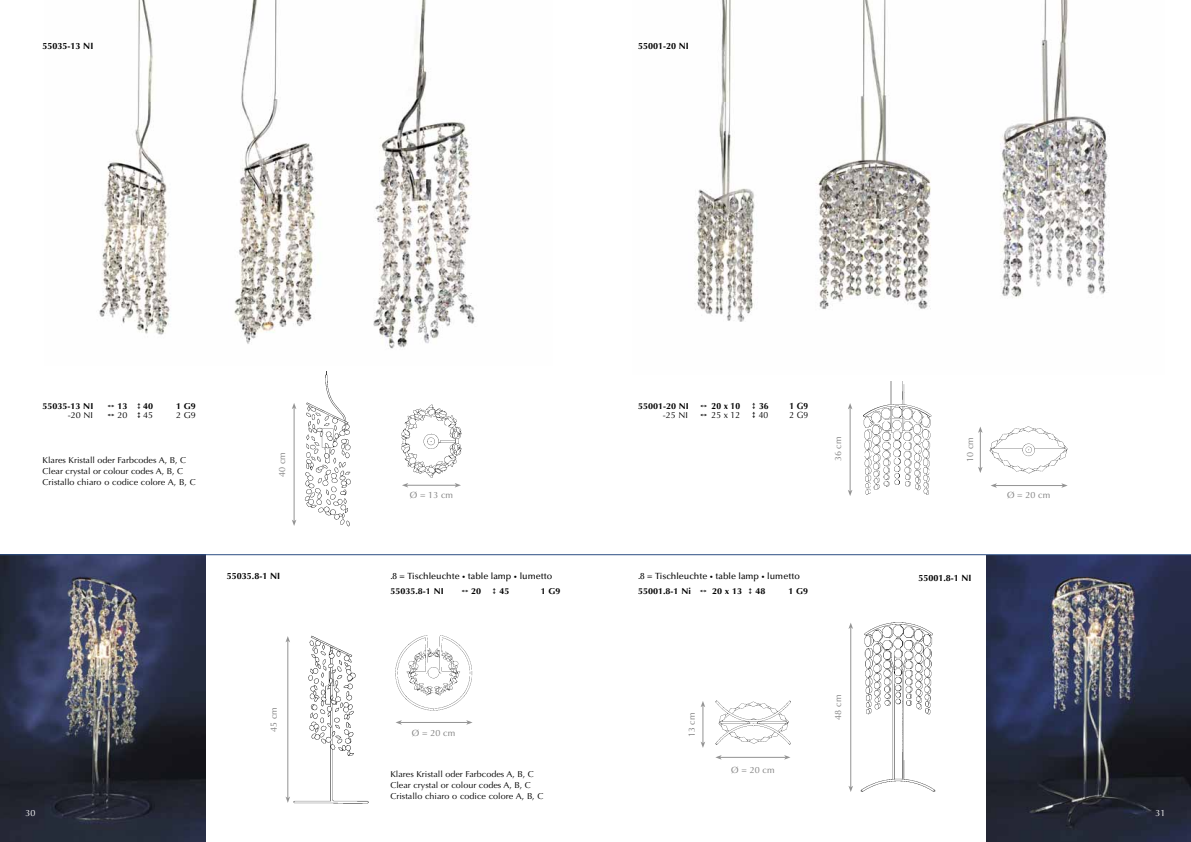
<style>
.page{position:relative;width:1191px;height:842px;background:#fff}
.page>*{position:absolute;margin:0;border:0;box-sizing:border-box;transform-origin:0 0}
.t1{font:500 9px "Optima";color:#000}
.t2{font:9px "Optima";color:#7c7c7c}
.t3{font:700 9px "Optima";color:#000}
.t4{font:700 9px "Optima";color:#000;scale:.95 1}
.t5{font:9px "Optima";color:#000;scale:.95 1}
.t6{font:9px "Optima";color:#fff}
.t7{font:8.6px/11px "Optima";color:#000;scale:1.05 1}
.t8{font:700 8.6px "Optima";color:#000;scale:1.05 1}
.s1{font-size:6.5px}
</style>
<div class="page">
<img style="left:986px;top:555px;width:205px;height:287px">
<img style="left:860px;top:622px;width:76px;height:170px">
<img style="left:715px;top:700px;width:76px;height:45px">
<hr style="left:850px;top:627px;width:1px;height:160px;background:#939393">
<svg style="left:848px;top:623px;width:5px;height:6px"></svg>
<svg style="left:848px;top:786px;width:5px;height:6px"></svg>
<hr style="left:720px;top:757px;width:65px;height:1px;background:#939393">
<svg style="left:715px;top:755px;width:6px;height:5px"></svg>
<svg style="left:784px;top:755px;width:6px;height:5px"></svg>
<hr style="left:702px;top:706px;width:1px;height:37px;background:#939393">
<svg style="left:700px;top:701px;width:5px;height:6px"></svg>
<svg style="left:701px;top:741px;width:4px;height:7px"></svg>
<img style="left:695px;top:0;width:414px;height:322px">
<img style="left:863px;top:381px;width:69px;height:114px">
<img style="left:989px;top:426px;width:79px;height:48px">
<hr style="left:850px;top:408px;width:1px;height:83px;background:#939393">
<svg style="left:848px;top:403px;width:4px;height:6px"></svg>
<svg style="left:848px;top:490px;width:4px;height:6px"></svg>
<hr style="left:995px;top:485px;width:68px;height:1px;background:#939393">
<svg style="left:991px;top:483px;width:6px;height:5px"></svg>
<svg style="left:1061px;top:483px;width:6px;height:5px"></svg>
<hr style="left:980px;top:431px;width:1px;height:37px;background:#939393">
<svg style="left:978px;top:467px;width:4px;height:6px"></svg>
<svg style="left:978px;top:427px;width:4px;height:6px"></svg>
<img style="left:99px;top:0;width:376px;height:349px">
<img style="left:0;top:555px;width:205px;height:287px">
<img style="left:288px;top:635px;width:81px;height:169px">
<hr style="left:287px;top:641px;width:1px;height:157px;background:#939393">
<svg style="left:285px;top:636px;width:5px;height:6px"></svg>
<svg style="left:285px;top:796px;width:5px;height:7px"></svg>
<img style="left:395px;top:635px;width:78px;height:76px">
<hr style="left:400px;top:722px;width:68px;height:1px;background:#939393">
<svg style="left:396px;top:720px;width:6px;height:5px"></svg>
<svg style="left:466px;top:720px;width:6px;height:5px"></svg>
<img style="left:293px;top:371px;width:58px;height:156px">
<img style="left:401px;top:404px;width:61px;height:74px">
<hr style="left:294px;top:408px;width:1px;height:113px;background:#939393">
<svg style="left:292px;top:403px;width:4px;height:6px"></svg>
<svg style="left:292px;top:520px;width:4px;height:6px"></svg>
<hr style="left:407px;top:485px;width:49px;height:1px;background:#939393">
<svg style="left:402px;top:483px;width:6px;height:4px"></svg>
<svg style="left:455px;top:483px;width:6px;height:4px"></svg>
<hr style="left:0;top:554px;width:1191px;height:1px;background:#2d4f84">
<p class="t3" style="left:43px;top:41px;width:52px">55035-13 NI</p>
<p class="t3" style="left:638px;top:41px;width:52px">55001-20 NI</p>
<p class="t8" style="left:43px;top:401px;width:50px">55035-13 NI</p>
<p class="t8" style="left:118px;top:401px;width:35px">13 ✓40</p>
<p class="t8" style="left:176px;top:401px;width:20px">1 G9</p>
<p class="t7" style="left:68px;top:410px;width:26px">-20 NI</p>
<p class="t7" style="left:118px;top:410px;width:35px">20 ✓45</p>
<p class="t7" style="left:176px;top:410px;width:20px">2 G9</p>
<p class="t8" style="left:638px;top:401px;width:50px">55001-20 NI</p>
<p class="t4" style="left:711px;top:401px;width:32px">20 x 10</p>
<p class="t4" style="left:751px;top:401px;width:20px">✓ 36</p>
<p class="t4" style="left:789px;top:401px;width:21px">1 G9</p>
<p class="t7" style="left:663px;top:410px;width:26px">-25 NI</p>
<p class="t5" style="left:711px;top:410px;width:32px">25 x 12</p>
<p class="t5" style="left:751px;top:410px;width:19px">✓ 40</p>
<p class="t5" style="left:789px;top:410px;width:21px">2 G9</p>
<p class="t7" style="left:43px;top:454px;width:147px">Klares Kristall oder Farbcodes A, B, C<br>Clear crystal or colour codes A, B, C<br>Cristallo chiaro o codice colore A, B, C</p>
<p class="t2" style="left:277px;top:477px;width:26px;rotate:-90deg">40 cm</p>
<p class="t2" style="left:833px;top:461px;width:26px;rotate:-90deg">36 cm</p>
<p class="t2" style="left:965px;top:462px;width:26px;rotate:-90deg">10 cm</p>
<p class="t2" style="left:410px;top:490px;width:45px">Ø = 13 cm</p>
<p class="t2" style="left:1007px;top:490px;width:45px">Ø = 20 cm</p>
<p class="t3" style="left:227px;top:571px;width:55px">55035.8-1 NI</p>
<p class="t1" style="left:390px;top:571px;width:163px">.8 = Tischleuchte <span class="s1">•</span> table lamp <span class="s1">•</span> lumetto</p>
<p class="t8" style="left:390px;top:586px;width:52px">55035.8-1 NI</p>
<p class="t8" style="left:471px;top:586px;width:38px">20 ✓ 45</p>
<p class="t8" style="left:541px;top:586px;width:20px">1 G9</p>
<p class="t1" style="left:638px;top:571px;width:163px">.8 = Tischleuchte <span class="s1">•</span> table lamp <span class="s1">•</span> lumetto</p>
<p class="t8" style="left:638px;top:586px;width:52px">55001.8-1 Ni</p>
<p class="t8" style="left:712px;top:586px;width:52px">20 x 13 ✓ 48</p>
<p class="t8" style="left:788px;top:586px;width:20px">1 G9</p>
<p class="t3" style="left:918px;top:572px;width:55px">55001.8-1 NI</p>
<p class="t2" style="left:268px;top:732px;width:26px;rotate:-90deg">45 cm</p>
<p class="t2" style="left:412px;top:727px;width:45px">Ø = 20 cm</p>
<p class="t2" style="left:686px;top:737px;width:26px;rotate:-90deg">13 cm</p>
<p class="t2" style="left:833px;top:720px;width:26px;rotate:-90deg">48 cm</p>
<p class="t7" style="left:390px;top:769px;width:147px">Klares Kristall oder Farbcodes A, B, C<br>Clear crystal or colour codes A, B, C<br>Cristallo chiaro o codice colore A, B, C</p>
<p class="t2" style="left:731px;top:764px;width:45px">Ø = 20 cm</p>
<p class="t6" style="left:26px;top:808px;width:12px">30</p>
<p class="t6" style="left:1155px;top:808px;width:12px">31</p>
</div>
